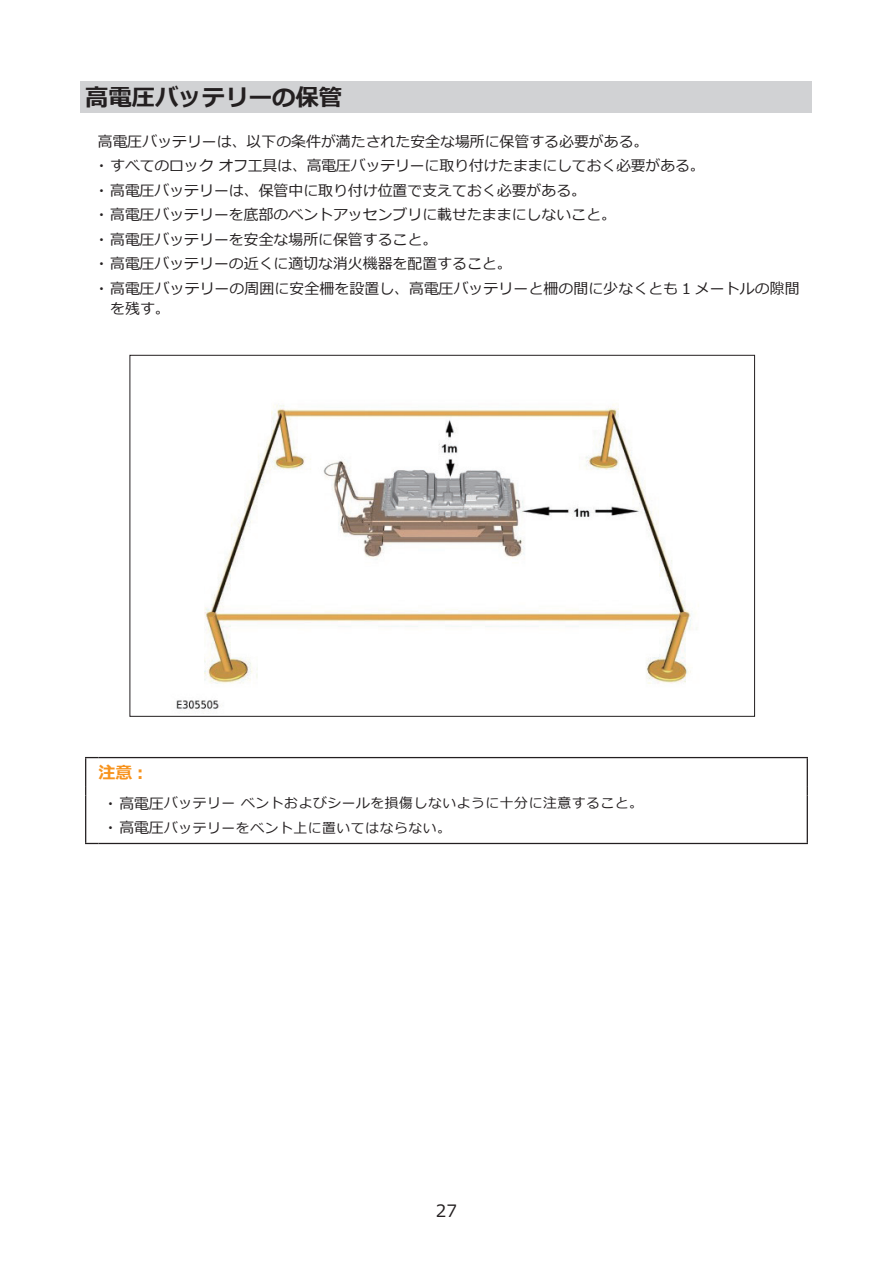
<style>
.page{position:relative;width:893px;height:1263px;background:#fff}
.page>*{position:absolute;margin:0;border:0;box-sizing:border-box;transform-origin:0 0}
.t1{font:700 23.4px "Meiryo";color:#231f20}
.t2{font:700 16.95px "Meiryo";color:#f7931d}
.t3{font:16.95px "Meiryo";color:#231f20}
.t4{font:14.85px/24.5px "Meiryo";color:#231f20}
.t5{font:13.8px/24.5px "Meiryo";letter-spacing:.04em;color:#231f20}
.s1{font-size:14.85px}
</style>
<div class="page">
<div style="left:81px;top:81px;width:731px;height:32px;background:#d1d2d4"></div>
<img style="left:176px;top:404px;width:521px;height:306px">
<svg style="left:86px;top:758px;width:721px;height:85px"></svg>
<hr style="left:98px;top:757px;width:710px;height:1px;background:#231f20">
<svg style="left:85px;top:757px;width:13px;height:39px"></svg>
<svg style="left:807px;top:758px;width:1px;height:38px"></svg>
<hr style="left:85px;top:796px;width:1px;height:47px;background:#231f20">
<hr style="left:807px;top:796px;width:1px;height:47px;background:#231f20">
<svg style="left:85px;top:843px;width:13px;height:1px"></svg>
<hr style="left:98px;top:843px;width:710px;height:1px;background:#231f20">
<h1 class="t1" style="left:85px;top:81px;width:259px">高電圧バッテリーの保管</h1>
<p class="t4" style="left:94px;top:130px;width:707px">高電圧バッテリーは、以下の条件が満たされた安全な場所に保管する必要がある。<br>・すべてのロックオフ工具は、高電圧バッテリーに取り付けたままにしておく必要がある。<br>・高電圧バッテリーは、保管中に取り付け位置で支えておく必要がある。<br>・高電圧バッテリーを底部のベントアッセンブリに載せたままにしないこと。<br>・高電圧バッテリーを安全な場所に保管すること。<br>・高電圧バッテリーの近くに適切な消火機器を配置すること。<br>・高電圧バッテリーの周囲に安全柵を設置し、高電圧バッテリーと柵の間に少なくとも 1 メートルの隙間</p>
<p class="t4" style="left:110px;top:297px;width:61px">を残す。</p>
<p class="t2" style="left:98px;top:760px;width:47px">注意:</p>
<p class="t5" style="left:103px;top:792px;width:541px"><span class="s1">・高電圧</span>バッテリーベントおよびシールを損傷しないように十分に注意すること。<span class="s1">・高電圧</span>バッテリーをベント上に置いてはならない。</p>
<p class="t3" style="left:436px;top:1199px;width:23px">27</p>
</div>
